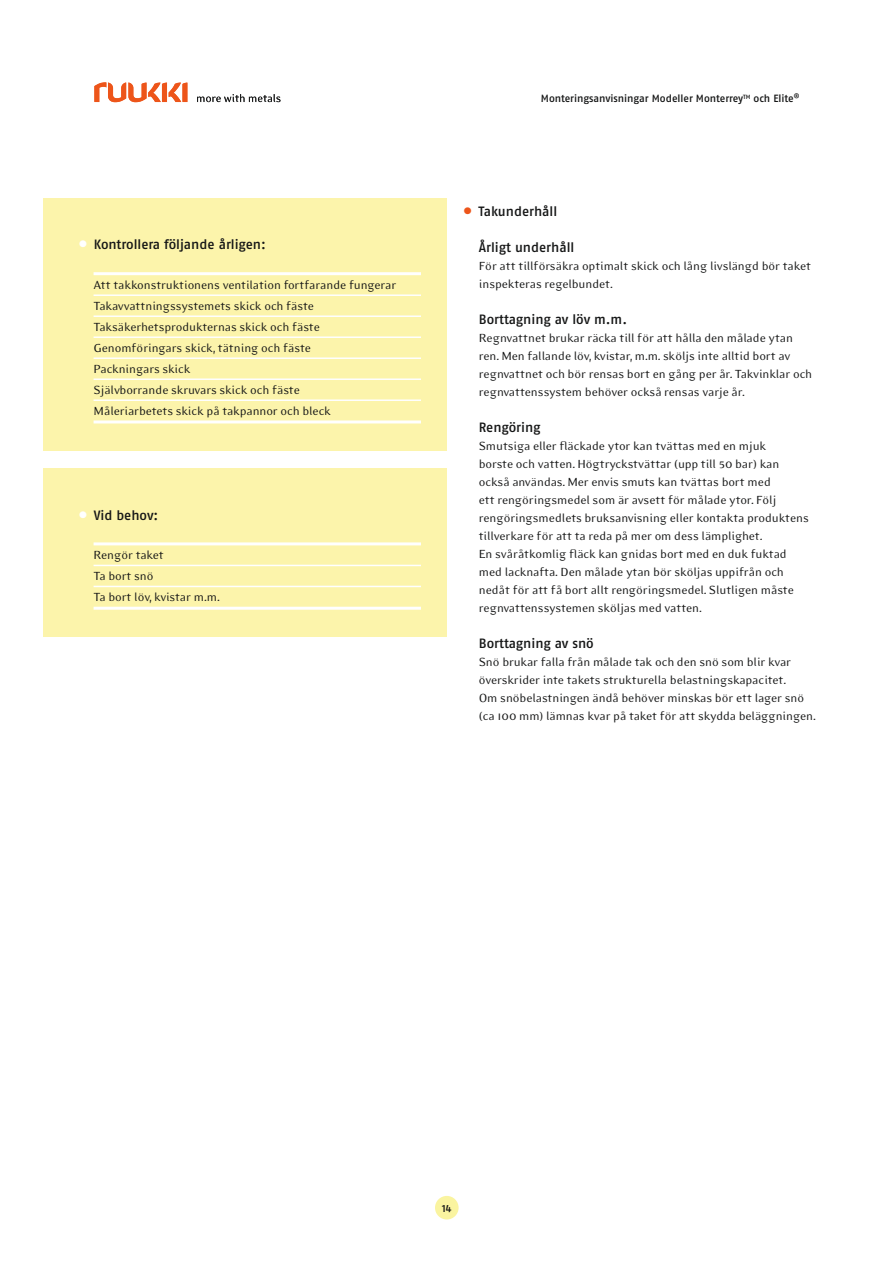
<style>
.page{position:relative;width:893px;height:1263px;background:#fff}
.page>*{position:absolute;margin:0;border:0;box-sizing:border-box;transform-origin:0 0}
.t1{font:13.5px/18px "Eidetic Modern";letter-spacing:-.01em;color:#151616}
.t2{font:13.5px "Fago No Med";letter-spacing:-.005em;color:#151616}
.t3{font:10.5px "Fago No Med";letter-spacing:-.005em;color:#151616}
.t4{font:10.5px "Fago No Med Lf";color:#151616}
.s1{font-family:"Arial";font-weight:700;font-size:24px;color:#fff}
.s2{font-family:"Arial";font-weight:700;font-size:24px;color:#ed551a}
</style>
<div class="page">
<svg style="left:197px;top:94px;width:84px;height:8px"></svg>
<svg style="left:94px;top:82px;width:93px;height:20px"></svg>
<div style="left:43px;top:198px;width:403px;height:252px;background:#fcf4ab"></div>
<hr style="left:94px;top:272px;width:327px;height:3px;background:#fff">
<hr style="left:94px;top:294px;width:327px;height:2px;background:#fff">
<hr style="left:94px;top:315px;width:327px;height:2px;background:#fff">
<hr style="left:94px;top:336px;width:327px;height:2px;background:#fff">
<hr style="left:94px;top:357px;width:327px;height:2px;background:#fff">
<hr style="left:94px;top:378px;width:327px;height:2px;background:#fff">
<hr style="left:94px;top:399px;width:327px;height:2px;background:#fff">
<hr style="left:94px;top:420px;width:327px;height:3px;background:#fff">
<div style="left:43px;top:468px;width:403px;height:168px;background:#fcf4ab"></div>
<hr style="left:94px;top:542px;width:327px;height:3px;background:#fff">
<hr style="left:94px;top:565px;width:327px;height:1px;background:#fff">
<hr style="left:94px;top:586px;width:327px;height:1px;background:#fff">
<hr style="left:94px;top:607px;width:327px;height:3px;background:#fff">
<div style="left:435px;top:1196px;width:24px;height:23px;background:#faf4a0;border-radius:50%"></div>
<p class="t2" style="left:79px;top:237px;width:189px"><span class="s1">•</span> Kontrollera följande årligen:</p>
<p class="t1" style="left:94px;top:274px;width:304px;line-height:21px">Att takkonstruktionens ventilation fortfarande fungerar Takavvattningssystemets skick och fäste Taksäkerhetsprodukternas skick och fäste Genomföringars skick, tätning och fäste<br>Packningars skick<br>Självborrande skruvars skick och fäste<br>Måleriarbetets skick på takpannor och bleck</p>
<p class="t2" style="left:79px;top:507px;width:81px"><span class="s1">•</span> Vid behov:</p>
<p class="t1" style="left:94px;top:544px;width:128px;line-height:21px">Rengör taket<br>Ta bort snö<br>Ta bort löv, kvistar m.m.</p>
<p class="t3" style="left:541px;top:92px;width:260px">Monteringsanvisningar Modeller Monterrey<sup>TM</sup> och Elite<sup>®</sup></p>
<p class="t2" style="left:463px;top:204px;width:95px"><span class="s2">•</span> Takunderhåll</p>
<p class="t2" style="left:479px;top:240px;width:97px">Årligt underhåll</p>
<p class="t1" style="left:479px;top:257px;width:334px">För att tillförsäkra optimalt skick och lång livslängd bör taket inspekteras regelbundet.</p>
<p class="t2" style="left:479px;top:312px;width:150px">Borttagning av löv m.m.</p>
<p class="t1" style="left:479px;top:329px;width:335px">Regnvattnet brukar räcka till för att hålla den målade ytan ren. Men fallande löv, kvistar, m.m. sköljs inte alltid bort av regnvattnet och bör rensas bort en gång per år. Takvinklar och regnvattenssystem behöver också rensas varje år.</p>
<p class="t2" style="left:479px;top:419px;width:63px">Rengöring</p>
<p class="t1" style="left:479px;top:437px;width:332px">Smutsiga eller fläckade ytor kan tvättas med en mjuk<br>borste och vatten. Högtryckstvättar (upp till 50 bar) kan också användas. Mer envis smuts kan tvättas bort med<br>ett rengöringsmedel som är avsett för målade ytor. Följ rengöringsmedlets bruksanvisning eller kontakta produktens tillverkare för att ta reda på mer om dess lämplighet.<br>En svåråtkomlig fläck kan gnidas bort med en duk fuktad med lacknafta. Den målade ytan bör sköljas uppifrån och nedåt för att få bort allt rengöringsmedel. Slutligen måste regnvattenssystemen sköljas med vatten.</p>
<p class="t2" style="left:479px;top:635px;width:116px">Borttagning av snö</p>
<p class="t1" style="left:479px;top:653px;width:339px">Snö brukar falla från målade tak och den snö som blir kvar överskrider inte takets strukturella belastningskapacitet.<br>Om snöbelastningen ändå behöver minskas bör ett lager snö (ca 100 mm) lämnas kvar på taket för att skydda beläggningen.</p>
<p class="t4" style="left:442px;top:1202px;width:11px">14</p>
</div>
